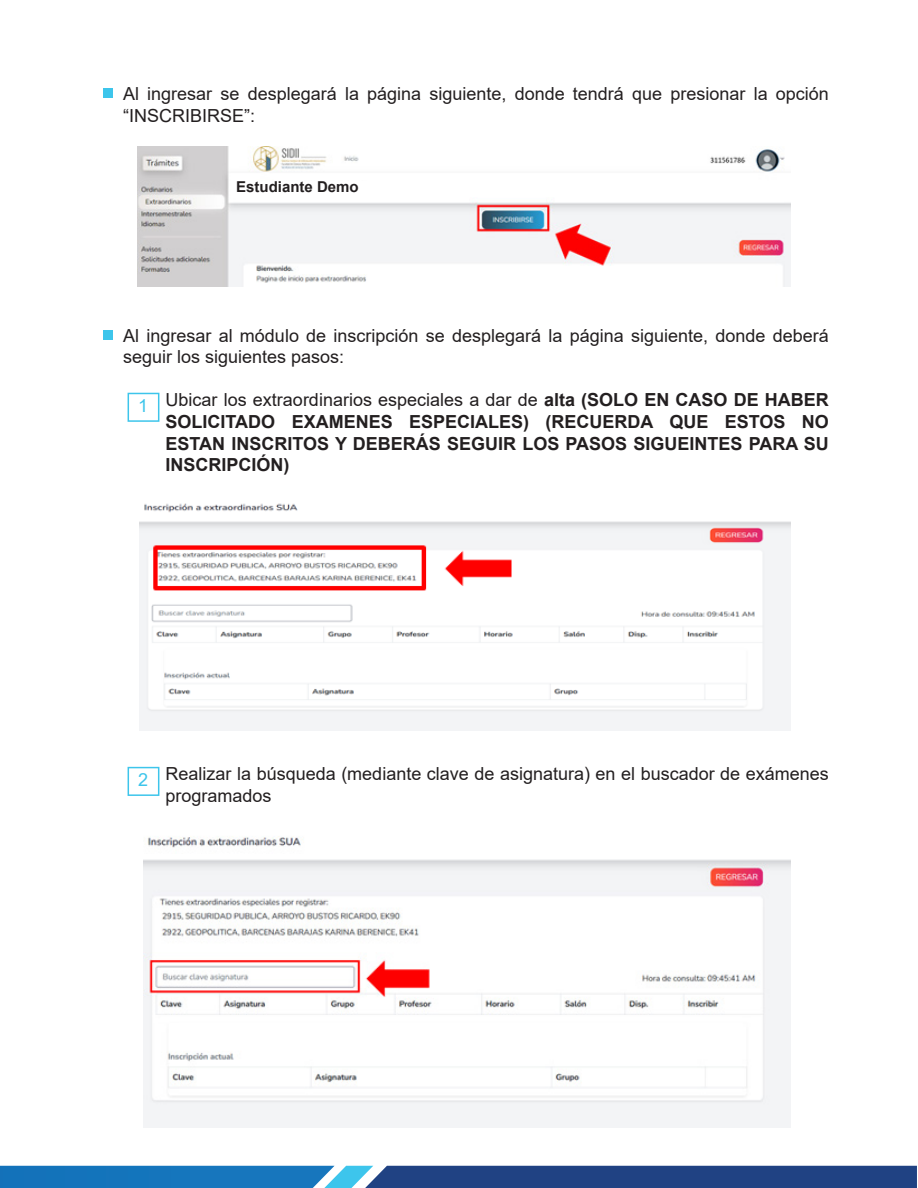
<style>
.page{position:relative;width:918px;height:1188px;background:#fff}
.page>*{position:absolute;margin:0;border:0;box-sizing:border-box;transform-origin:0 0}
.t1{font:18px/21.6px "Arial";color:#231f20}
.t2{font:700 18px/21.6px "Arial";color:#231f20;text-align:justify}
.t3{font:18px "Arial";color:#3dc5eb}
.t4{font:700 15px "Arial";color:#231f20}
.s1{font-weight:400}
</style>
<div class="page">
<svg style="left:0;top:1166px;width:917px;height:22px;background:#235d9d"></svg>
<div style="left:103px;top:89px;width:10px;height:9px;background:#3dc5eb"></div>
<div style="left:103px;top:331px;width:10px;height:9px;background:#3dc5eb"></div>
<img style="left:137px;top:147px;width:653px;height:140px">
<div style="left:236px;top:181px;width:202px;height:19px;background:#fff"></div>
<div style="left:128px;top:393px;width:31px;height:29px;border:2px solid #3dc5eb"></div>
<img style="left:140px;top:503px;width:650px;height:227px">
<div style="left:128px;top:767px;width:31px;height:29px;border:2px solid #3dc5eb"></div>
<img style="left:143px;top:836px;width:647px;height:291px">
<p class="t1" style="left:123px;top:83px;width:707px">Al ingresar se desplegará la página siguiente, donde tendrá que presionar la opción “INSCRIBIRSE”:</p>
<p class="t4" style="left:236px;top:176px;width:124px">Estudiante Demo</p>
<p class="t1" style="left:123px;top:324px;width:707px">Al ingresar al módulo de inscripción se desplegará la página siguiente, donde deberá seguir los siguientes pasos:</p>
<p class="t2" style="left:166px;top:389px;width:665px"><span class="s1">Ubicar los extraordinarios especiales a dar de</span> alta (SOLO EN CASO DE HABER SOLICITADO EXAMENES ESPECIALES) (RECUERDA QUE ESTOS NO ESTAN INSCRITOS Y DEBERÁS SEGUIR LOS PASOS SIGUEINTES PARA SU INSCRIPCIÓN)</p>
<p class="t3" style="left:138px;top:393px;width:12px">1</p>
<p class="t3" style="left:138px;top:767px;width:12px">2</p>
<p class="t1" style="left:166px;top:763px;width:665px">Realizar la búsqueda (mediante clave de asignatura) en el buscador de exámenes programados</p>
</div>
